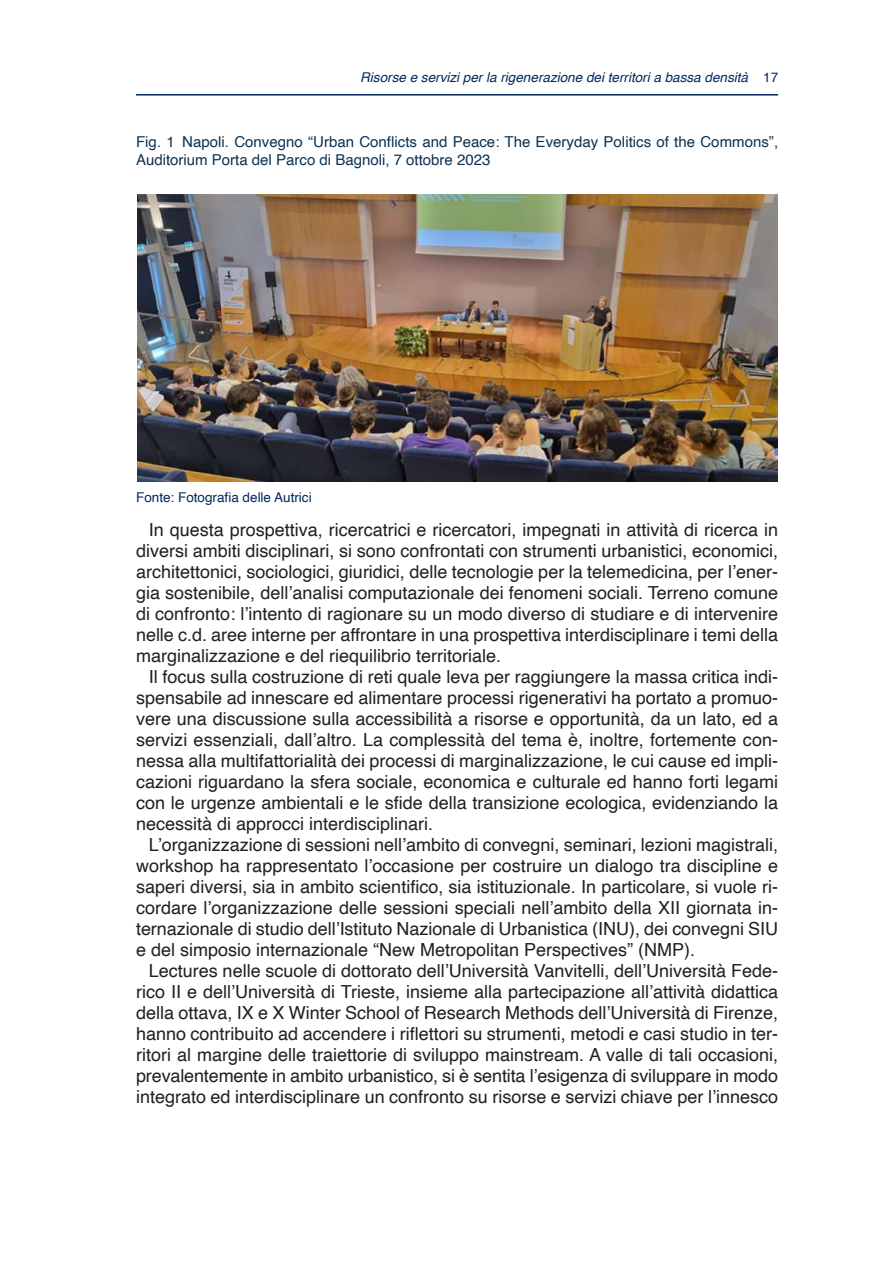
<style>
.page{position:relative;width:893px;height:1263px;background:#fff}
.page>*{position:absolute;margin:0;border:0;box-sizing:border-box;transform-origin:0 0}
.t1{font:18px/21px "Helvetica";color:#231f20;text-align:justify}
.t2{font:15px/18px "Helvetica";color:#0b3253}
.t3{font:italic 13.5px "Helvetica";color:#002a5b}
.t4{font:13.5px "Helvetica";color:#002a5b}
.s1{font-style:normal}
</style>
<div class="page">
<hr style="left:136px;top:94px;width:642px;height:2px;background:#002a5b">
<img style="left:137px;top:195px;width:640px;height:287px">
<p class="t3" style="left:360px;top:72px;width:419px">Risorse e servizi per la rigenerazione dei territori a bassa densità <span class="s1">17</span></p>
<p class="t2" style="left:136px;top:134px;width:644px">Fig. 1 Napoli. Convegno “Urban Conflicts and Peace: The Everyday Politics of the Commons”,<br>Auditorium Porta del Parco di Bagnoli, 7 ottobre 2023</p>
<p class="t4" style="left:136px;top:492px;width:177px">Fonte: Fotografia delle Autrici</p>
<p class="t1" style="left:136px;top:520px;width:644px;text-indent:13px">In questa prospettiva, ricercatrici e ricercatori, impegnati in attività di ricerca in diversi ambiti disciplinari, si sono confrontati con strumenti urbanistici, economici, architettonici, sociologici, giuridici, delle tecnologie per la telemedicina, per l’ener&shy;gia sostenibile, dell’analisi computazionale dei fenomeni sociali. Terreno comune di confronto: l’intento di ragionare su un modo diverso di studiare e di intervenire nelle c.d. aree interne per affrontare in una prospettiva interdisciplinare i temi della marginalizzazione e del riequilibrio territoriale.</p>
<p class="t1" style="left:136px;top:667px;width:644px;text-indent:13px">Il focus sulla costruzione di reti quale leva per raggiungere la massa critica indi&shy;spensabile ad innescare ed alimentare processi rigenerativi ha portato a promuo&shy;vere una discussione sulla accessibilità a risorse e opportunità, da un lato, ed a servizi essenziali, dall’altro. La complessità del tema è, inoltre, fortemente con&shy;nessa alla multifattorialità dei processi di marginalizzazione, le cui cause ed impli&shy;cazioni riguardano la sfera sociale, economica e culturale ed hanno forti legami con le urgenze ambientali e le sfide della transizione ecologica, evidenziando la necessità di approcci interdisciplinari.</p>
<p class="t1" style="left:136px;top:835px;width:644px;text-indent:13px">L’organizzazione di sessioni nell’ambito di convegni, seminari, lezioni magistrali, workshop ha rappresentato l’occasione per costruire un dialogo tra discipline e saperi diversi, sia in ambito scientifico, sia istituzionale. In particolare, si vuole ri&shy;cordare l’organizzazione delle sessioni speciali nell’ambito della XII giornata in&shy;ternazionale di studio dell’Istituto Nazionale di Urbanistica (INU), dei convegni SIU e del simposio internazionale “New Metropolitan Perspectives” (NMP).</p>
<p class="t1" style="left:136px;top:961px;width:644px;text-indent:13px">Lectures nelle scuole di dottorato dell’Università Vanvitelli, dell’Università Fede&shy;rico II e dell’Università di Trieste, insieme alla partecipazione all’attività didattica della ottava, IX e X Winter School of Research Methods dell’Università di Firenze, hanno contribuito ad accendere i riflettori su strumenti, metodi e casi studio in ter&shy;ritori al margine delle traiettorie di sviluppo mainstream. A valle di tali occasioni, prevalentemente in ambito urbanistico, si è sentita l’esigenza di sviluppare in modo integrato ed interdisciplinare un confronto su risorse e servizi chiave per l’innesco</p>
</div>
